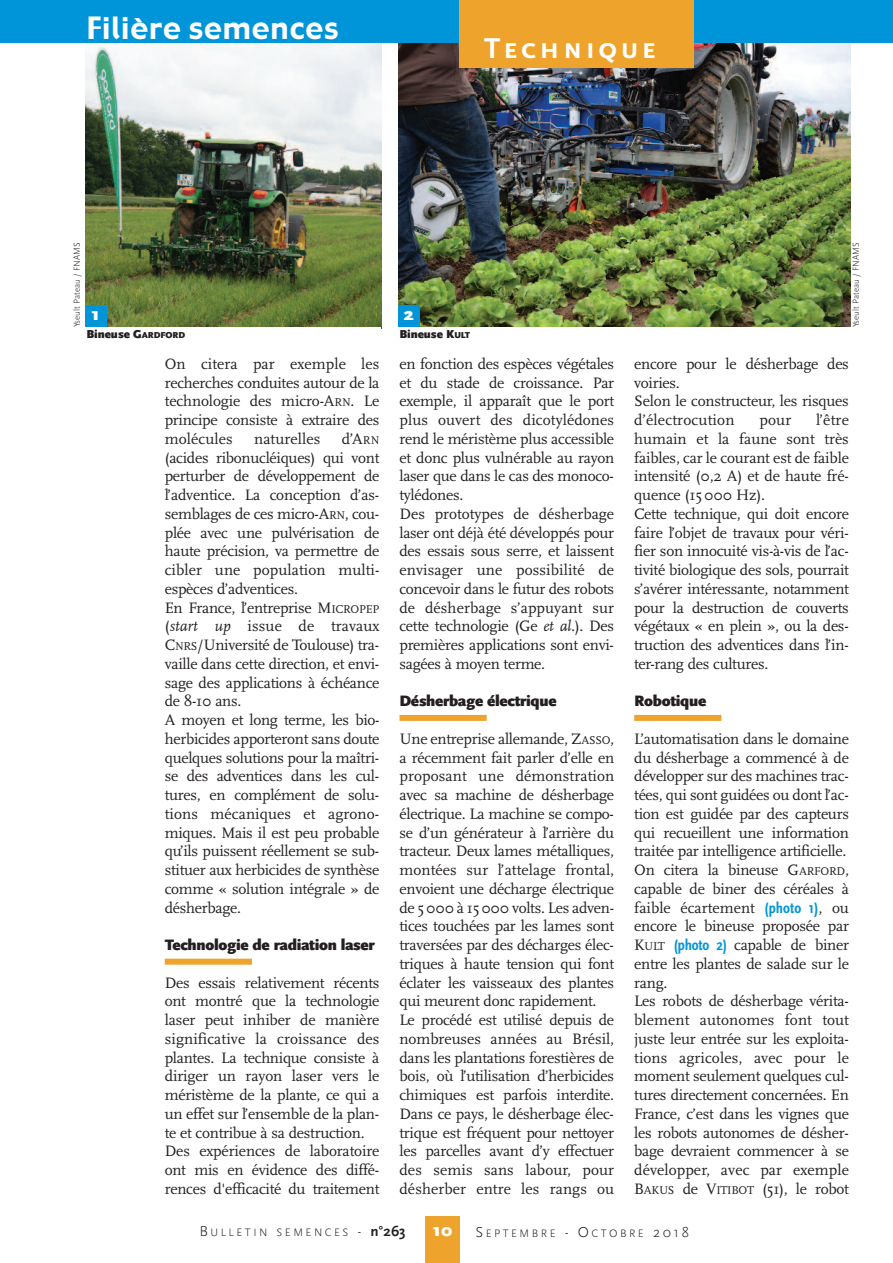
<style>
.page{position:relative;width:893px;height:1263px;background:#fff}
.page>*{position:absolute;margin:0;border:0;box-sizing:border-box;transform-origin:0 0}
.t1{font:30px "Gadget";letter-spacing:.03em;color:#fff}
.t2{font:700 30px "Scala Sans Caps";letter-spacing:.1em;color:#fff}
.t3{font:900 18px "Scala Sans";color:#fff}
.t4{font:15.75px/18.8px "Scala";letter-spacing:-.02em;color:#231f20}
.t5{font:900 15.75px "Scala Sans";letter-spacing:-.02em;color:#231f20}
.t6{font:15.75px "Scala";letter-spacing:.005em;color:#231f20}
.t7{font:900 12px "Scala Sans";letter-spacing:-.005em;color:#231f20}
.t8{font:300 11.25px "Scala Sans";letter-spacing:.22em;color:#231f20}
.t9{font:300 9px "Scala Sans";letter-spacing:-.005em;color:#231f20}
.s1{font-size:9px}
.s2{font-size:11.85px}
.s3{font-style:italic}
.s4{font-family:"Scala Sans";font-weight:700;font-stretch:condensed;color:#0095d9}
.s5{font-size:15px}
.s6{font-weight:700;font-size:15px}
</style>
<div class="page">
<img style="left:398px;top:43px;width:452px;height:284px">
<img style="left:85px;top:43px;width:296px;height:284px">
<div style="left:0;top:0;width:893px;height:43px;background:#0095d9"></div>
<div style="left:459px;top:0;width:235px;height:68px;background:#eea32c"></div>
<div style="left:425px;top:1216px;width:34px;height:47px;background:#eea32c"></div>
<div style="left:165px;top:959px;width:87px;height:6px;background:#eea32c"></div>
<div style="left:399px;top:715px;width:88px;height:6px;background:#eea32c"></div>
<div style="left:634px;top:715px;width:87px;height:6px;background:#eea32c"></div>
<div style="left:85px;top:306px;width:21px;height:21px;background:#0095d9"></div>
<div style="left:398px;top:306px;width:21px;height:21px;background:#0095d9"></div>
<h1 class="t1" style="left:87px;top:11px;width:253px">Filière semences</h1>
<h1 class="t2" style="left:484px;top:30px;width:174px">Technique</h1>
<p class="t9" style="left:71px;top:327px;width:86px;rotate:-90deg">Yseult Pateau / FNAMS</p>
<p class="t3" style="left:92px;top:304px;width:10px">1</p>
<p class="t3" style="left:404px;top:304px;width:11px">2</p>
<p class="t7" style="left:87px;top:326px;width:100px">Bineuse G<span class="s1">ARDFORD</span></p>
<p class="t7" style="left:399px;top:326px;width:72px">Bineuse K<span class="s1">ULT</span></p>
<p class="t9" style="left:850px;top:327px;width:86px;rotate:-90deg">Yseult Pateau / FNAMS</p>
<p class="t4" style="left:165px;top:356px;width:216px;text-align:justify">On citera par exemple les recherches conduites autour de la technologie des micro-A<span class="s2">RN</span>. Le principe consiste à extraire des molécules</p>
<p class="t4" style="left:165px;top:431px;width:216px;text-indent:177px">d’A<span class="s2">RN </span>(acides ribonucléiques) qui vont perturber de développement de l’adventice. La conception d’as&shy;semblages de ces micro-A<span class="s2">RN</span>, cou&shy;plée avec une pulvérisation de haute précision, va permettre de cibler une population multi&shy;espèces d’adventices.<br>En France, l’entreprise M<span class="s2">ICROPEP </span>(<span class="s3">start up</span> issue de travaux<br>C<span class="s2">NRS</span>/Université de Toulouse) tra&shy;vaille dans cette direction, et envi&shy;sage des applications à échéance de 8-10 ans.<br>A moyen et long terme, les bio&shy;herbicides apporteront sans doute quelques solutions pour la maîtri&shy;se des adventices dans les cul&shy;tures, en complément de solu&shy;tions mécaniques et agrono&shy;miques. Mais il est peu probable qu’ils puissent réellement se sub&shy;stituer aux herbicides de synthèse comme « solution intégrale » de désherbage.</p>
<p class="t5" style="left:165px;top:935px;width:211px">Technologie de radiation laser</p>
<p class="t4" style="left:165px;top:974px;width:216px">Des essais relativement récents ont montré que la technologie laser peut inhiber de manière significative la croissance des plantes. La technique consiste à diriger un rayon laser vers le méristème de la plante, ce qui a un effet sur l’ensemble de la plan&shy;te et contribue à sa destruction.<br>Des expériences de laboratoire ont mis en évidence des diffé&shy;rences d'efficacité du traitement</p>
<p class="t6" style="left:254px;top:432px;width:68px">naturelles</p>
<p class="t4" style="left:399px;top:356px;width:216px">en fonction des espèces végétales et du stade de croissance. Par exemple, il apparaît que le port plus ouvert des dicotylédones rend le méristème plus accessible et donc plus vulnérable au rayon laser que dans le cas des monoco&shy;tylédones.<br>Des prototypes de désherbage laser ont déjà été développés pour des essais sous serre, et laissent envisager une possibilité de concevoir dans le futur des robots de désherbage s’appuyant sur cette technologie (Ge <span class="s3">et al.</span>). Des premières applications sont envi&shy;sagées à moyen terme.</p>
<p class="t5" style="left:399px;top:692px;width:159px">Désherbage électrique</p>
<p class="t4" style="left:399px;top:731px;width:216px">Une entreprise allemande, Z<span class="s2">ASSO</span>, a récemment fait parler d’elle en proposant une démonstration avec sa machine de désherbage électrique. La machine se compo&shy;se d’un générateur à l’arrière du tracteur. Deux lames métalliques, montées sur l’attelage frontal, envoient une décharge électrique de 5000 à 15000 volts. Les adven&shy;tices touchées par les lames sont traversées par des décharges élec&shy;triques à haute tension qui font éclater les vaisseaux des plantes qui meurent donc rapidement.<br>Le procédé est utilisé depuis de nombreuses années au Brésil, dans les plantations forestières de bois, où l’utilisation d’herbicides chimiques est parfois interdite.<br>Dans ce pays, le désherbage élec&shy;trique est fréquent pour nettoyer les parcelles avant d’y effectuer des semis sans labour, pour désherber entre les rangs ou</p>
<p class="t4" style="left:634px;top:356px;width:216px">encore pour le désherbage des voiries.<br>Selon le constructeur, les risques d’électrocution</p>
<p class="t4" style="left:634px;top:412px;width:216px;text-indent:182px">l’être humain et la faune sont très faibles, car le courant est de faible intensité (0,2 A) et de haute fré&shy;quence (15000 Hz).<br>Cette technique, qui doit encore faire l’objet de travaux pour véri&shy;fier son innocuité vis-à-vis de l’ac&shy;tivité biologique des sols, pourrait s’avérer intéressante, notamment pour la destruction de couverts végétaux « en plein », ou la des&shy;truction des adventices dans l’in&shy;ter-rang des cultures.</p>
<p class="t5" style="left:634px;top:692px;width:74px">Robotique</p>
<p class="t4" style="left:634px;top:731px;width:216px">L’automatisation dans le domaine du désherbage a commencé à de développer sur des machines trac&shy;tées, qui sont guidées ou dont l’ac&shy;tion est guidée par des capteurs qui recueillent une information traitée par intelligence artificielle.<br>On citera la bineuse G<span class="s2">ARFORD</span>, capable de biner des céréales à faible écartement <span class="s4">(photo 1)</span>, ou encore le bineuse proposée par<br>K<span class="s2">ULT</span> <span class="s4">(photo 2)</span> capable de biner entre les plantes de salade sur le rang.<br>Les robots de désherbage vérita&shy;blement autonomes font tout juste leur entrée sur les exploita&shy;tions agricoles, avec pour le moment seulement quelques cul&shy;tures directement concernées. En<br>France, c’est dans les vignes que les robots autonomes de désher&shy;bage devraient commencer à se développer, avec par exemple<br>B<span class="s2">AKUS</span> de V<span class="s2">ITIBOT</span> (51), le robot</p>
<p class="t4" style="left:759px;top:412px;width:33px">pour</p>
<p class="t8" style="left:199px;top:1225px;width:208px"><span class="s5">B</span>ULLETIN SEMENCES <span class="s5">-</span> <span class="s6">n°263</span></p>
<p class="t3" style="left:433px;top:1220px;width:21px">10</p>
<p class="t8" style="left:475px;top:1227px;width:215px"><span class="s5">S</span>EPTEMBRE <span class="s5">- O</span>CTOBRE <span class="s5">2018</span></p>
</div>
